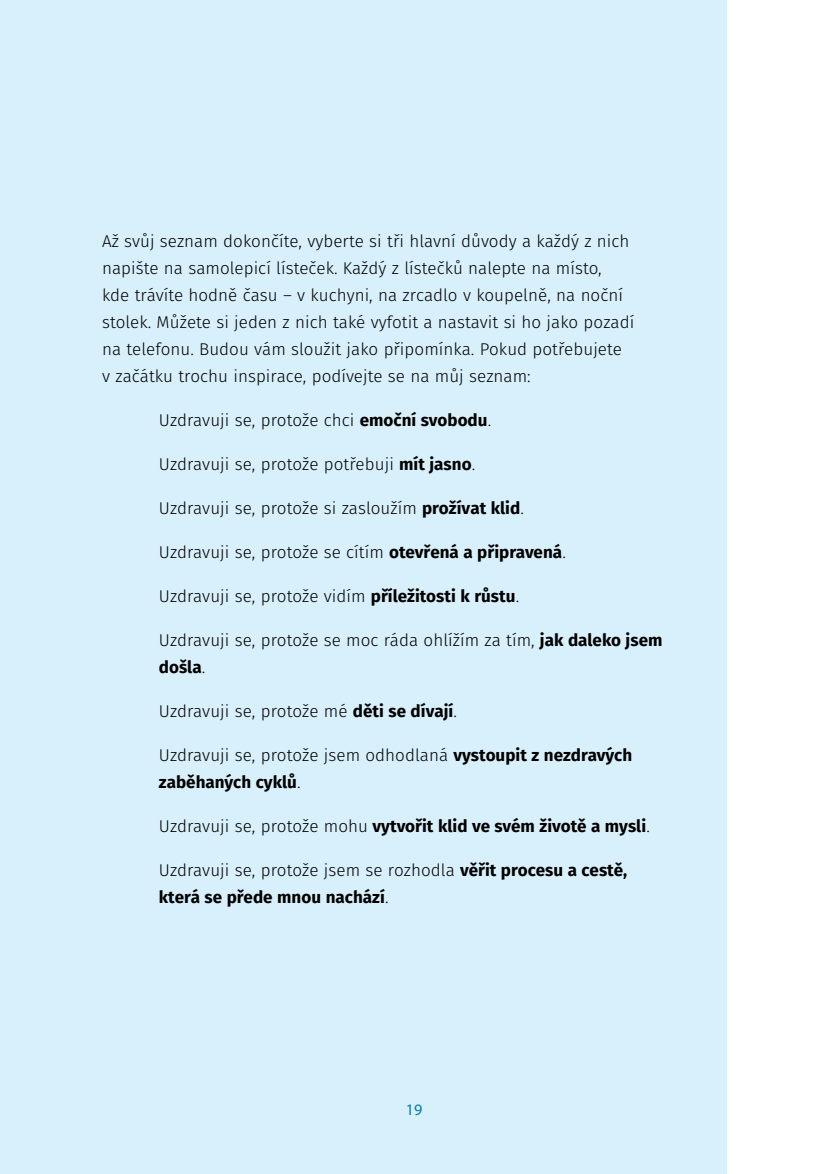
<style>
.page{position:relative;width:817px;height:1174px;background:#fff}
.page>*{position:absolute;margin:0;border:0;box-sizing:border-box;transform-origin:0 0}
.denik_text{font:300 17px/27px "Fira Sans";letter-spacing:.005em;color:#000}
.denik_text-2{font:700 17px/27px "Fira Sans";color:#000}
.t1{font:16px "Myriad Pro";color:#007ca8}
.s1{font-weight:700}
.s2{font-weight:300}
</style>
<div class="page">
<div style="left:0;top:0;width:726px;height:1174px;background:#d8f0fb"></div>
<p class="denik_text" style="left:102px;top:227px;width:533px">Až svůj seznam dokončíte, vyberte si tři hlavní důvody a každý z nich napište na samolepicí lísteček. Každý z lístečků nalepte na místo,<br>kde trávíte hodně času – v kuchyni, na zrcadlo v koupelně, na noční stolek. Můžete si jeden z nich také vyfotit a nastavit si ho jako pozadí na telefonu. Budou vám sloužit jako připomínka. Pokud potřebujete<br>v začátku trochu inspirace, podívejte se na můj seznam:</p>
<p class="denik_text" style="left:159px;top:406px;width:334px">Uzdravuji se, protože chci <span class="s1">emoční svobodu</span>.</p>
<p class="denik_text" style="left:159px;top:450px;width:318px">Uzdravuji se, protože potřebuji <span class="s1">mít jasno</span>.</p>
<p class="denik_text" style="left:159px;top:494px;width:366px">Uzdravuji se, protože si zasloužím <span class="s1">prožívat klid</span>.</p>
<p class="denik_text" style="left:159px;top:538px;width:408px">Uzdravuji se, protože se cítím <span class="s1">otevřená a připravená</span>.</p>
<p class="denik_text" style="left:159px;top:582px;width:362px">Uzdravuji se, protože vidím <span class="s1">příležitosti k růstu</span>.</p>
<p class="denik_text" style="left:159px;top:626px;width:505px">Uzdravuji se, protože se moc ráda ohlížím za tím, <span class="s1">jak daleko jsem došla</span>.</p>
<p class="denik_text" style="left:159px;top:697px;width:299px">Uzdravuji se, protože mé <span class="s1">děti se dívají</span>.</p>
<p class="denik_text-2" style="left:159px;top:740px;width:474px"><span class="s2">Uzdravuji se, protože jsem odhodlaná</span> vystoupit z nezdravých zaběhaných cyklů<span class="s2">.</span></p>
<p class="denik_text-2" style="left:159px;top:811px;width:492px"><span class="s2">Uzdravuji se, protože mohu</span> vytvořit klid ve svém životě a mysli<span class="s2">.</span></p>
<p class="denik_text-2" style="left:159px;top:855px;width:470px"><span class="s2">Uzdravuji se, protože jsem se rozhodla</span> věřit procesu a cestě, která se přede mnou nachází<span class="s2">.</span></p>
<p class="t1" style="left:406px;top:1099px;width:18px">19</p>
</div>
